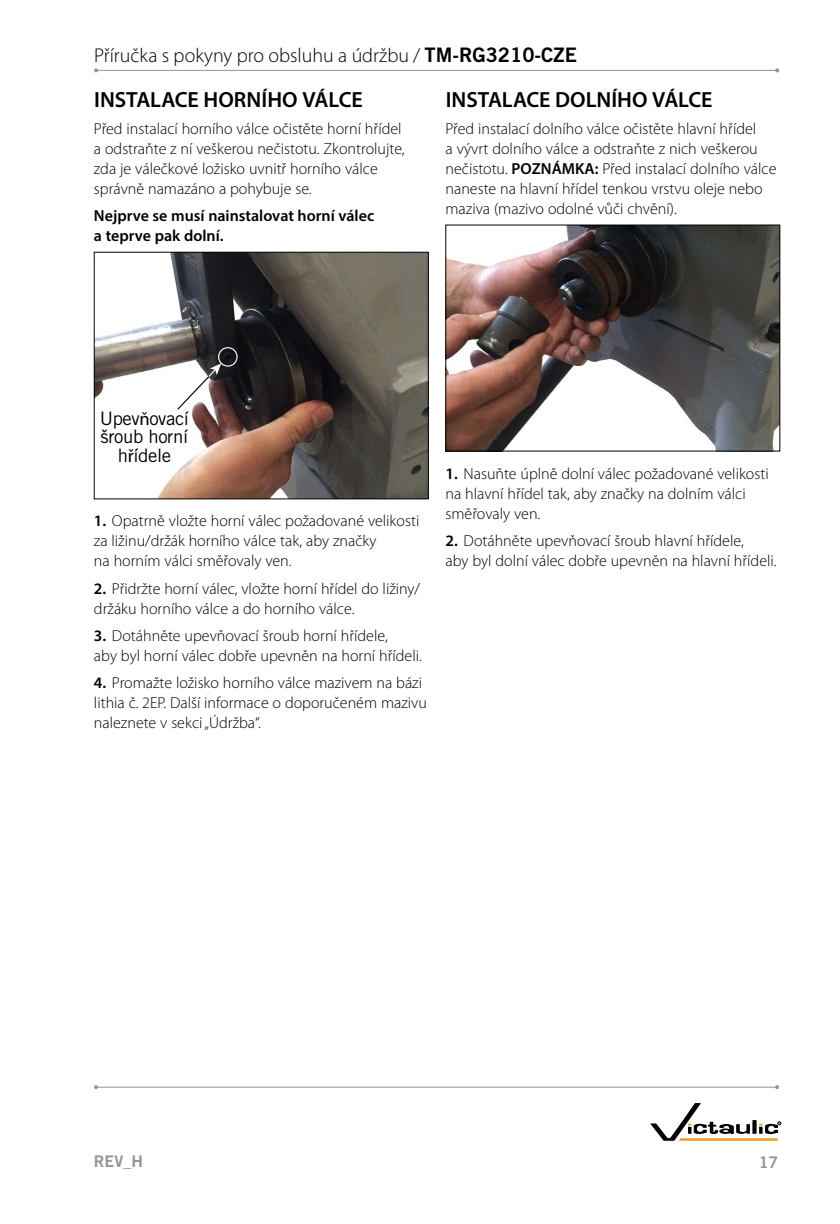
<style>
.page{position:relative;width:840px;height:1224px;background:#fff}
.page>*{position:absolute;margin:0;border:0;box-sizing:border-box;transform-origin:0 0}
.t1{font:600 22px "Myriad Pro";letter-spacing:-.005em;color:#000}
.t2{font:300 20px "Myriad Pro";color:#000}
.t3{font:18.6px/18.6px "Trade Gothic LT Std";letter-spacing:-.02em;color:#000;text-align:center}
.t4{font:300 16px/20px "Myriad Pro";color:#000}
.t5{font:600 16px/20px "Myriad Pro";color:#000}
.t6{font:16px "Trade Gothic LT Std Bd 2";color:#939598}
.s1{font-family:"Trade Gothic LT Std Bd 2";font-weight:400}
.s2{font-weight:600}
.s3{font-family:"Myriad Pro"}
</style>
<div class="page">
<img style="left:96px;top:254px;width:330px;height:243px">
<div style="left:218px;top:347px;width:19px;height:20px;border:1px solid #fff;border-radius:50%"></div>
<svg style="left:176px;top:363px;width:45px;height:48px"></svg>
<div style="left:94px;top:252px;width:334px;height:247px;border:1px solid #000"></div>
<img style="left:447px;top:227px;width:331px;height:222px">
<div style="left:445px;top:225px;width:335px;height:226px;border:1px solid #000"></div>
<hr style="left:96px;top:70px;width:681px;height:1px;background:#939598">
<svg style="left:94px;top:68px;width:4px;height:4px"></svg>
<svg style="left:775px;top:68px;width:4px;height:4px"></svg>
<svg style="left:650px;top:1103px;width:131px;height:38px"></svg>
<hr style="left:96px;top:1087px;width:681px;height:1px;background:#939598">
<svg style="left:94px;top:1085px;width:4px;height:4px"></svg>
<svg style="left:775px;top:1085px;width:4px;height:4px"></svg>
<p class="t2" style="left:94px;top:44px;width:484px">Příručka s pokyny pro obsluhu a údržbu / <span class="s1">TM-RG3210-CZE</span></p>
<h1 class="t1" style="left:94px;top:85px;width:270px">INSTALACE HORNÍHO VÁLCE</h1>
<p class="t4" style="left:94px;top:119px;width:312px">Před instalací horního válce očistěte horní hřídel a odstraňte z ní veškerou nečistotu. Zkontrolujte, zda je válečkové ložisko uvnitř horního válce správně namazáno a pohybuje se.</p>
<p class="t5" style="left:94px;top:205px;width:282px">Nejprve se musí nainstalovat horní válec a teprve pak dolní.</p>
<h1 class="t1" style="left:446px;top:85px;width:268px">INSTALACE DOLNÍHO VÁLCE</h1>
<p class="t4" style="left:445px;top:119px;width:332px">Před instalací dolního válce očistěte hlavní hřídel<br>a vývrt dolního válce a odstraňte z nich veškerou nečistotu. <span class="s2">POZNÁMKA:</span> Před instalací dolního válce naneste na hlavní hřídel tenkou vrstvu oleje nebo maziva (mazivo odolné vůči chvění).</p>
<p class="t3" style="left:100px;top:408px;width:91px">Upev<span class="s3">ň</span>ovací šroub horní h<span class="s3">ř</span>ídele</p>
<p class="t4" style="left:94px;top:511px;width:327px"><span class="s2">1.</span> Opatrně vložte horní válec požadované velikosti za ližinu/držák horního válce tak, aby značky<br>na horním válci směřovaly ven.</p>
<p class="t4" style="left:94px;top:579px;width:328px"><span class="s2">2.</span> Přidržte horní válec, vložte horní hřídel do ližiny/ držáku horního válce a do horního válce.</p>
<p class="t4" style="left:94px;top:626px;width:329px"><span class="s2">3.</span> Dotáhněte upevňovací šroub horní hřídele,<br>aby byl horní válec dobře upevněn na horní hřídeli.</p>
<p class="t4" style="left:94px;top:673px;width:334px"><span class="s2">4.</span> Promažte ložisko horního válce mazivem na bázi lithia č. 2EP. Další informace o doporučeném mazivu naleznete v sekci „Údržba“.</p>
<p class="t4" style="left:445px;top:464px;width:325px"><span class="s2">1.</span> Nasuňte úplně dolní válec požadované velikosti na hlavní hřídel tak, aby značky na dolním válci směřovaly ven.</p>
<p class="t4" style="left:445px;top:531px;width:332px"><span class="s2">2.</span> Dotáhněte upevňovací šroub hlavní hřídele,<br>aby byl dolní válec dobře upevněn na hlavní hřídeli.</p>
<p class="t6" style="left:94px;top:1151px;width:50px">REV_H</p>
<p class="t6" style="left:758px;top:1152px;width:21px">17</p>
</div>
